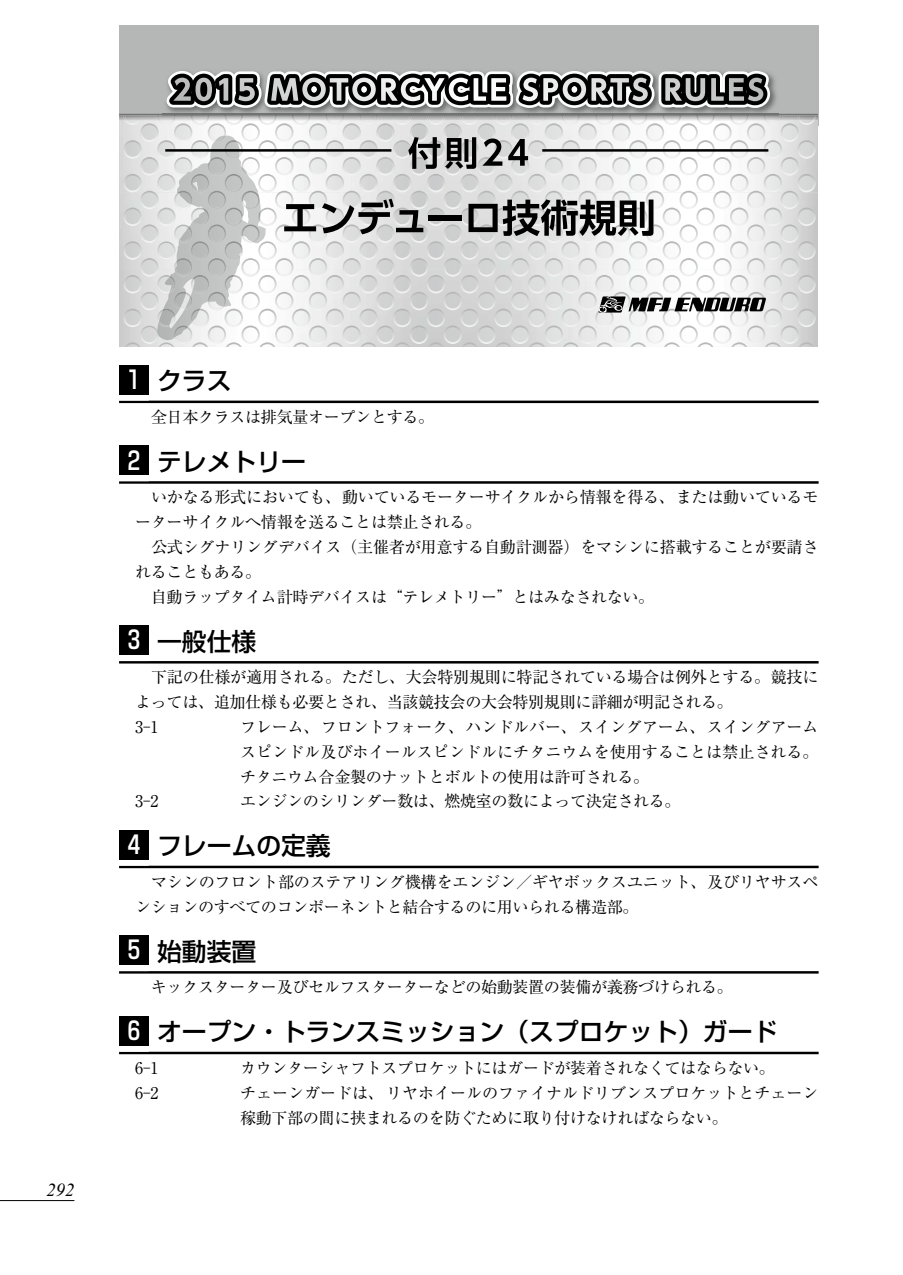
<style>
.page{position:relative;width:903px;height:1275px;background:#fff}
.page>*{position:absolute;margin:0;border:0;box-sizing:border-box;transform-origin:0 0}
.t1{font:24.85px "Shin Go Pro Medium 90 msp RKSJ H";color:#000}
.t2{font:italic 18.55px "Times New Roman";color:#000}
.t3{font:16.1px/24.8px "Ryumin Pro Regular 90 msp RKSJ H";letter-spacing:-.025em;color:#000}
.t4{font:16.1px/24.8px "Ryumin Pro Regular 90 msp RKSJ H";letter-spacing:-.005em;color:#000}
.s1{color:#fff}
</style>
<div class="page">
<hr style="left:0;top:1200px;width:74px;height:1px;background:#000">
<hr style="left:119px;top:401px;width:700px;height:2px;background:#000">
<hr style="left:119px;top:481px;width:700px;height:3px;background:#000">
<hr style="left:119px;top:661px;width:700px;height:2px;background:#000">
<hr style="left:119px;top:866px;width:700px;height:2px;background:#000">
<hr style="left:119px;top:971px;width:700px;height:3px;background:#000">
<hr style="left:119px;top:1052px;width:700px;height:2px;background:#000">
<div style="left:119px;top:365px;width:30px;height:29px;background:#000"></div>
<div style="left:119px;top:445px;width:30px;height:30px;background:#000"></div>
<div style="left:119px;top:625px;width:30px;height:30px;background:#000"></div>
<div style="left:119px;top:830px;width:30px;height:29px;background:#000"></div>
<div style="left:119px;top:935px;width:30px;height:30px;background:#000"></div>
<div style="left:119px;top:1016px;width:30px;height:29px;background:#000"></div>
<svg style="left:119px;top:25px;width:699px;height:322px"></svg>
<p class="t2" style="left:47px;top:1179px;width:29px">292</p>
<h1 class="t1" style="left:128px;top:371px;width:105px"><span class="s1">1</span> クラス</h1>
<p class="t3" style="left:135px;top:407px;width:301px">　全日本クラスは排気量オープンとする。</p>
<h1 class="t1" style="left:128px;top:452px;width:180px"><span class="s1">2</span> テレメトリー</h1>
<p class="t3" style="left:135px;top:487px;width:685px">　いかなる形式においても、動いているモーターサイクルから情報を得る、または動いているモーターサイクルへ情報を送ることは禁止される。<br>　公式シグナリングデバイス（主催者が用意する自動計測器）をマシンに搭載することが要請されることもある。<br>　自動ラップタイム計時デバイスは“テレメトリー”とはみなされない。</p>
<h1 class="t1" style="left:128px;top:632px;width:130px"><span class="s1">3</span> 一般仕様</h1>
<p class="t3" style="left:135px;top:667px;width:685px">　下記の仕様が適用される。ただし、大会特別規則に特記されている場合は例外とする。競技によっては、追加仕様も必要とされ、当該競技会の大会特別規則に詳細が明記される。<br>3-1</p>
<p class="t3" style="left:240px;top:717px;width:580px;text-align:justify">フレーム、フロントフォーク、ハンドルバー、スイングアーム、スイングアームスピンドル及びホイールスピンドルにチタニウムを使用することは禁止される。チタニウム合金製のナットとボルトの使用は許可される。</p>
<p class="t3" style="left:135px;top:791px;width:25px">3-2</p>
<p class="t3" style="left:240px;top:791px;width:442px">エンジンのシリンダー数は、燃焼室の数によって決定される。</p>
<h1 class="t1" style="left:128px;top:837px;width:204px"><span class="s1">4</span> フレームの定義</h1>
<p class="t3" style="left:135px;top:872px;width:685px">　マシンのフロント部のステアリング機構をエンジン／ギヤボックスユニット、及びリヤサスペンションのすべてのコンポーネントと結合するのに用いられる構造部。</p>
<h1 class="t1" style="left:128px;top:942px;width:130px"><span class="s1">5</span> 始動装置</h1>
<p class="t3" style="left:135px;top:977px;width:599px">　キックスターター及びセルフスターターなどの始動装置の装備が義務づけられる。</p>
<h1 class="t1" style="left:128px;top:1023px;width:651px"><span class="s1">6</span> オープン・トランスミッション（スプロケット）ガード</h1>
<p class="t3" style="left:135px;top:1058px;width:25px">6-1</p>
<p class="t3" style="left:240px;top:1058px;width:536px">カウンターシャフトスプロケットにはガードが装着されなくてはならない。</p>
<p class="t3" style="left:135px;top:1082px;width:25px">6-2</p>
<p class="t4" style="left:240px;top:1082px;width:580px">チェーンガードは、リヤホイールのファイナルドリブンスプロケットとチェーン稼動下部の間に挟まれるのを防ぐために取り付けなければならない。</p>
</div>
